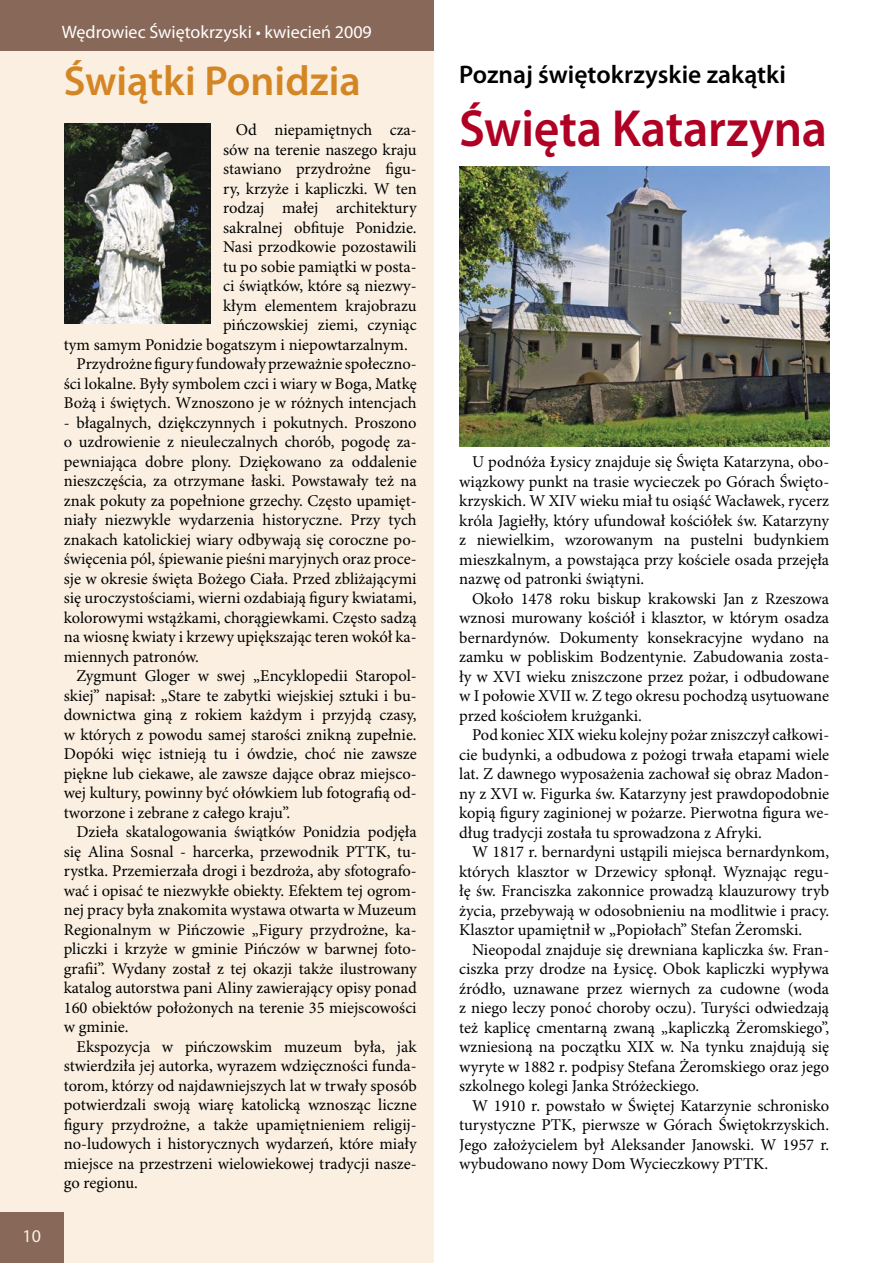
<style>
.page{position:relative;width:893px;height:1263px;background:#fff}
.page>*{position:absolute;margin:0;border:0;box-sizing:border-box;transform-origin:0 0}
.t1{font:600 52.5px "Myriad Pro";letter-spacing:-.005em;color:#b00024;scale:.95 1}
.t2{font:600 42px "Myriad Pro";color:#d48624}
.t3{font:600 25.5px "Myriad Pro";color:#000}
.t4{font:18px "Myriad Pro";color:#fff}
.t5{font:18px "Myriad Pro";color:#faefe0}
.t6{font:16.5px/19.5px "Minion Pro";color:#000;text-align:justify}
</style>
<div class="page">
<div style="left:0;top:0;width:434px;height:1263px;background:#faefe0"></div>
<div style="left:0;top:0;width:434px;height:51px;background:#886858"></div>
<div style="left:0;top:1212px;width:64px;height:51px;background:#886858"></div>
<img style="left:64px;top:123px;width:146px;height:200px">
<img style="left:459px;top:166px;width:370px;height:280px">
<p class="t5" style="left:23px;top:1226px;width:20px">10</p>
<p class="t4" style="left:62px;top:22px;width:311px">Wędrowiec Świętokrzyski • kwiecień 2009</p>
<h2 class="t2" style="left:64px;top:58px;width:298px">Świątki Ponidzia</h2>
<p class="t6" style="left:236px;top:121px;width:182px">Od niepamiętnych cza-</p>
<p class="t6" style="left:223px;top:140px;width:195px">sów na terenie naszego kraju</p>
<p class="t6" style="left:223px;top:160px;width:195px">stawiano przydrożne figu-</p>
<p class="t6" style="left:223px;top:179px;width:195px">ry, krzyże i kapliczki. W ten</p>
<p class="t6" style="left:223px;top:199px;width:195px">rodzaj małej architektury</p>
<p class="t6" style="left:223px;top:218px;width:195px">sakralnej obfituje Ponidzie.</p>
<p class="t6" style="left:223px;top:238px;width:195px">Nasi przodkowie pozostawili</p>
<p class="t6" style="left:223px;top:257px;width:195px">tu po sobie pamiątki w posta-</p>
<p class="t6" style="left:223px;top:277px;width:195px">ci świątków, które są niezwy-</p>
<p class="t6" style="left:223px;top:296px;width:195px">kłym elementem krajobrazu</p>
<p class="t6" style="left:223px;top:316px;width:195px">pińczowskiej ziemi, czyniąc</p>
<p class="t6" style="left:64px;top:335px;width:346px">tym samym Ponidzie bogatszym i niepowtarzalnym.</p>
<p class="t6" style="left:77px;top:355px;width:342px">Przydrożne figury fundowały przeważnie społeczno-</p>
<p class="t6" style="left:64px;top:374px;width:354px">ści lokalne. Były symbolem czci i wiary w Boga, Matkę</p>
<p class="t6" style="left:64px;top:394px;width:354px">Bożą i świętych. Wznoszono je w różnych intencjach</p>
<p class="t6" style="left:64px;top:413px;width:354px">- błagalnych, dziękczynnych i pokutnych. Proszono o uzdrowienie z nieuleczalnych chorób, pogodę za&shy;pewniająca dobre plony. Dziękowano za oddalenie nieszczęścia, za otrzymane łaski. Powstawały też na znak pokuty za popełnione grzechy. Często upamięt&shy;niały niezwykle wydarzenia historyczne. Przy tych znakach katolickiej wiary odbywają się coroczne po&shy;święcenia pól, śpiewanie pieśni maryjnych oraz proce&shy;sje w okresie święta Bożego Ciała. Przed zbliżającymi się uroczystościami, wierni ozdabiają figury kwiatami, kolorowymi wstążkami, chorągiewkami. Często sadzą na wiosnę kwiaty i krzewy upiększając teren wokół ka&shy;miennych patronów.</p>
<p class="t6" style="left:64px;top:667px;width:354px;text-indent:13px">Zygmunt Gloger w swej „Encyklopedii Staropol&shy;skiej” napisał: „Stare te zabytki wiejskiej sztuki i bu&shy;downictwa giną z rokiem każdym i przyjdą czasy, w których z powodu samej starości znikną zupełnie.<br>Dopóki więc istnieją tu i ówdzie, choć nie zawsze piękne lub ciekawe, ale zawsze dające obraz miejsco&shy;wej kultury, powinny być ołówkiem lub fotografią od&shy;tworzone i zebrane z całego kraju”.</p>
<p class="t6" style="left:64px;top:823px;width:354px;text-indent:13px">Dzieła skatalogowania świątków Ponidzia podjęła się Alina Sosnal - harcerka, przewodnik PTTK, tu&shy;rystka. Przemierzała drogi i bezdroża, aby sfotografo&shy;wać i opisać te niezwykłe obiekty. Efektem tej ogrom&shy;nej pracy była znakomita wystawa otwarta w Muzeum Regionalnym w Pińczowie „Figury przydrożne, ka&shy;pliczki i krzyże w gminie Pińczów w barwnej foto&shy;grafii”. Wydany został z tej okazji także ilustrowany katalog autorstwa pani Aliny zawierający opisy ponad 160 obiektów położonych na terenie 35 miejscowości w gminie.</p>
<p class="t6" style="left:64px;top:1037px;width:354px;text-indent:13px">Ekspozycja w pińczowskim muzeum była, jak stwierdziła jej autorka, wyrazem wdzięczności funda&shy;torom, którzy od najdawniejszych lat w trwały sposób potwierdzali swoją wiarę katolicką wznosząc liczne figury przydrożne, a także upamiętnieniem religij&shy;no-ludowych i historycznych wydarzeń, które miały miejsce na przestrzeni wielowiekowej tradycji nasze&shy;go regionu.</p>
<h3 class="t3" style="left:459px;top:60px;width:328px">Poznaj świętokrzyskie zakątki</h3>
<h1 class="t1" style="left:459px;top:99px;width:389px">Święta Katarzyna</h1>
<p class="t6" style="left:459px;top:453px;width:371px;text-indent:13px">U podnóża Łysicy znajduje się Święta Katarzyna, obo&shy;wiązkowy punkt na trasie wycieczek po Górach Święto&shy;krzyskich. W XIV wieku miał tu osiąść Wacławek, rycerz króla Jagiełły, który ufundował kościółek św. Katarzyny z niewielkim, wzorowanym na pustelni budynkiem mieszkalnym, a powstająca przy kościele osada przejęła nazwę od patronki świątyni.</p>
<p class="t6" style="left:459px;top:589px;width:371px;text-indent:13px">Około 1478 roku biskup krakowski Jan z Rzeszowa wznosi murowany kościół i klasztor, w którym osadza bernardynów. Dokumenty konsekracyjne wydano na zamku w pobliskim Bodzentynie. Zabudowania zosta&shy;ły w XVI wieku zniszczone przez pożar, i odbudowane w I połowie XVII w. Z tego okresu pochodzą usytuowane przed kościołem krużganki.</p>
<p class="t6" style="left:459px;top:726px;width:371px;text-indent:13px">Pod koniec XIX wieku kolejny pożar zniszczył całkowi&shy;cie budynki, a odbudowa z pożogi trwała etapami wiele lat. Z dawnego wyposażenia zachował się obraz Madon&shy;ny z XVI w. Figurka św. Katarzyny jest prawdopodobnie kopią figury zaginionej w pożarze. Pierwotna figura we&shy;dług tradycji została tu sprowadzona z Afryki.</p>
<p class="t6" style="left:459px;top:843px;width:371px;text-indent:13px">W 1817 r. bernardyni ustąpili miejsca bernardynkom, których klasztor w Drzewicy spłonął. Wyznając regu&shy;łę św. Franciszka zakonnice prowadzą klauzurowy tryb życia, przebywają w odosobnieniu na modlitwie i pracy.<br>Klasztor upamiętnił w „Popiołach” Stefan Żeromski.</p>
<p class="t6" style="left:459px;top:940px;width:371px;text-indent:13px">Nieopodal znajduje się drewniana kapliczka św. Fran&shy;ciszka przy drodze na Łysicę. Obok kapliczki wypływa źródło, uznawane przez wiernych za cudowne (woda z niego leczy ponoć choroby oczu). Turyści odwiedzają też kaplicę cmentarną zwaną „kapliczką Żeromskiego”, wzniesioną na początku XIX w. Na tynku znajdują się wyryte w 1882 r. podpisy Stefana Żeromskiego oraz jego szkolnego kolegi Janka Stróżeckiego.</p>
<p class="t6" style="left:459px;top:1096px;width:371px;text-indent:13px">W 1910 r. powstało w Świętej Katarzynie schronisko turystyczne PTK, pierwsze w Górach Świętokrzyskich.<br>Jego założycielem był Aleksander Janowski. W 1957 r. wybudowano nowy Dom Wycieczkowy PTTK.</p>
</div>
